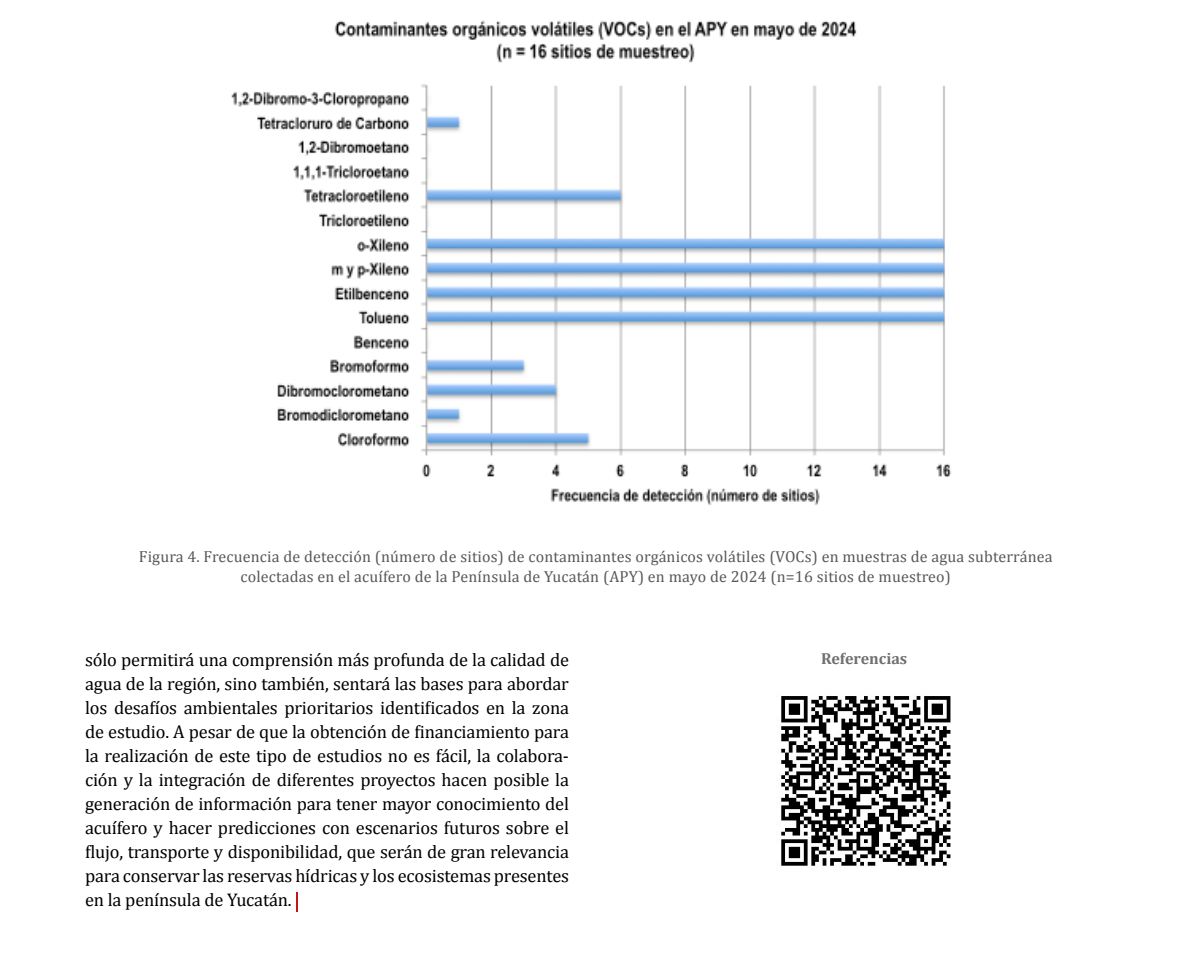
<style>
.page{position:relative;width:1191px;height:966px;background:#fff}
.page>*{position:absolute;margin:0;border:0;box-sizing:border-box;transform-origin:0 0}
.t1{font:18.4px/24px "Cambria";letter-spacing:-.01em;color:#000;text-align:justify}
.t2{font:16px/20px "Cambria";letter-spacing:.01em;color:#585856;text-align:center}
.t3{font:700 16px "Cambria";color:#6e6f72}
</style>
<div class="page">
<img style="left:231px;top:20px;width:721px;height:485px">
<svg style="left:296px;top:892px;width:1px;height:19px"></svg>
<img style="left:781px;top:696px;width:170px;height:170px">
<p class="t2" style="left:139px;top:546px;width:915px">Figura 4. Frecuencia de detección (número de sitios) de contaminantes orgánicos volátiles (VOCs) en muestras de agua subterránea colectadas en el acuífero de la Península de Yucatán (APY) en mayo de 2024 (n=16 sitios de muestreo)</p>
<p class="t1" style="left:85px;top:648px;width:485px">sólo permitirá una comprensión más profunda de la calidad de agua de la región, sino también, sentará las bases para abordar los desafíos ambientales prioritarios identificados en la zona de estudio. A pesar de que la obtención de financiamiento para la realización de este tipo de estudios no es fácil, la colabora&shy;ción y la integración de diferentes proyectos hacen posible la generación de información para tener mayor conocimiento del acuífero y hacer predicciones con escenarios futuros sobre el flujo, transporte y disponibilidad, que serán de gran relevancia para conservar las reservas hídricas y los ecosistemas presentes en la península de Yucatán.</p>
<p class="t3" style="left:821px;top:648px;width:88px">Referencias</p>
</div>
